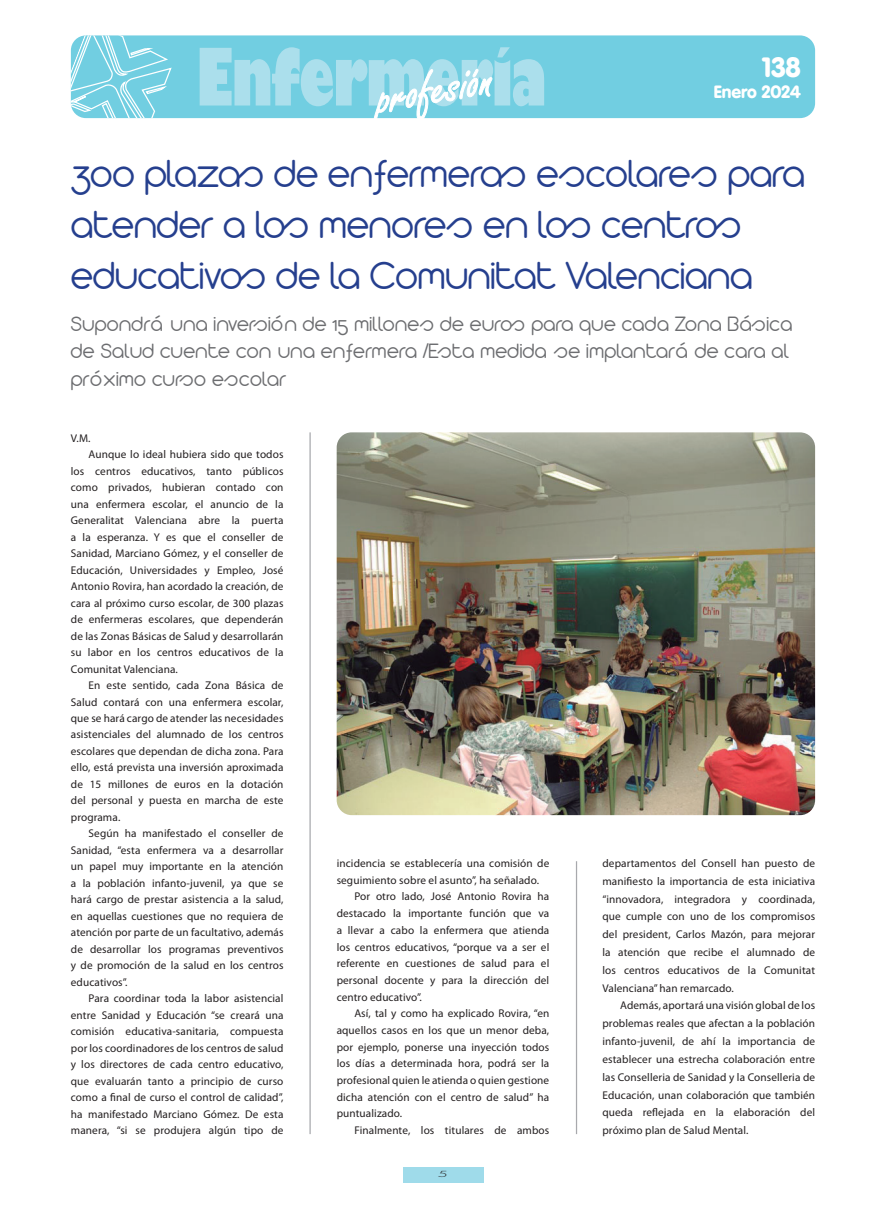
<style>
.page{position:relative;width:886px;height:1205px;background:#fff}
.page>*{position:absolute;margin:0;border:0;box-sizing:border-box;transform-origin:0 0}
.t1{font:300 42.5px/51.2px "Arista 2.0 Alternate";color:#253f8e}
.t2{font:900 27.5px "VAG Rounded";color:#fff}
.t3{font:300 22.5px/27.5px "Arista 2.0 Alternate";letter-spacing:.02em;color:#6c6d70}
.t4{font:900 17.5px "VAG Rounded";color:#fff}
.t5{font:11.25px/16.5px "Myriad Pro";letter-spacing:.01em;color:#231f20;text-align:justify}
.t6{font:300 8.12px "Futura";color:#231f20;scale:2 1}
</style>
<div class="page">
<div style="left:71px;top:35px;width:744px;height:83px;background:#71cee1;border-radius:15px"></div>
<svg style="left:71px;top:35px;width:102px;height:83px"></svg>
<svg style="left:200px;top:47px;width:344px;height:72px"></svg>
<div style="left:403px;top:1167px;width:80px;height:15px;background:#9fdbea"></div>
<img style="left:337px;top:432px;width:478px;height:383px">
<hr style="left:309px;top:432px;width:2px;height:702px;background:#a8a9ad">
<hr style="left:576px;top:861px;width:1px;height:273px;background:#a8a9ad">
<p class="t2" style="left:762px;top:50px;width:40px">138</p>
<p class="t4" style="left:714px;top:81px;width:89px">Enero 2024</p>
<p class="t1" style="left:71px;top:147px;width:735px">300 plazas de enfermeras escolares para atender a los menores en los centros educativos de la Comunitat Valenciana</p>
<p class="t3" style="left:71px;top:310px;width:723px">Supondrá una inversión de 15 millones de euros para que cada Zona Básica de Salud cuente con una enfermera /Esta medida se implantará de cara al próximo curso escolar</p>
<p class="t5" style="left:71px;top:430px;width:21px">V.M.</p>
<p class="t5" style="left:71px;top:446px;width:214px;text-indent:18px">Aunque lo ideal hubiera sido que todos los centros educativos, tanto públicos como privados, hubieran contado con una enfermera escolar, el anuncio de la Generalitat Valenciana abre la puerta a la esperanza. Y es que el conseller de Sanidad, Marciano Gómez, y el conseller de Educación, Universidades y Empleo, José Antonio Rovira, han acordado la creación, de cara al próximo curso escolar, de 300 plazas de enfermeras escolares, que dependerán de las Zonas Básicas de Salud y desarrollarán su labor en los centros educativos de la Comunitat Valenciana.</p>
<p class="t5" style="left:71px;top:677px;width:214px;text-indent:18px">En este sentido, cada Zona Básica de Salud contará con una enfermera escolar, que se hará cargo de atender las necesidades asistenciales del alumnado de los centros escolares que dependan de dicha zona. Para ello, está prevista una inversión aproximada de 15 millones de euros en la dotación del personal y puesta en marcha de este programa.</p>
<p class="t5" style="left:71px;top:825px;width:214px;text-indent:18px">Según ha manifestado el conseller de Sanidad, “esta enfermera va a desarrollar un papel muy importante en la atención a la población infanto-juvenil, ya que se hará cargo de prestar asistencia a la salud, en aquellas cuestiones que no requiera de atención por parte de un facultativo, además de desarrollar los programas preventivos y de promoción de la salud en los centros educativos”.</p>
<p class="t5" style="left:71px;top:990px;width:214px;text-indent:18px">Para coordinar toda la labor asistencial entre Sanidad y Educación “se creará una comisión educativa-sanitaria, compuesta por los coordinadores de los centros de salud y los directores de cada centro educativo, que evaluarán tanto a principio de curso como a final de curso el control de calidad”, ha manifestado Marciano Gómez. De esta manera, “si se produjera algún tipo de</p>
<p class="t5" style="left:337px;top:855px;width:214px">incidencia se establecería una comisión de seguimiento sobre el asunto”, ha señalado.</p>
<p class="t5" style="left:337px;top:888px;width:214px;text-indent:18px">Por otro lado, José Antonio Rovira ha destacado la importante función que va a llevar a cabo la enfermera que atienda los centros educativos, “porque va a ser el referente en cuestiones de salud para el personal docente y para la dirección del centro educativo”.</p>
<p class="t5" style="left:337px;top:1005px;width:214px;text-indent:18px">Así, tal y como ha explicado Rovira, “en aquellos casos en los que un menor deba, por ejemplo, ponerse una inyección todos los días a determinada hora, podrá ser la profesional quien le atienda o quien gestione dicha atención con el centro de salud” ha puntualizado.</p>
<p class="t5" style="left:354px;top:1122px;width:196px">Finalmente, los titulares de ambos</p>
<p class="t6" style="left:438px;top:1169px;width:7px">5</p>
<p class="t5" style="left:602px;top:854px;width:214px;line-height:17.8px">departamentos del Consell han puesto de manifiesto la importancia de esta iniciativa “innovadora, integradora y coordinada, que cumple con uno de los compromisos del president, Carlos Mazón, para mejorar la atención que recibe el alumnado de los centros educativos de la Comunitat Valenciana” han remarcado.</p>
<p class="t5" style="left:602px;top:997px;width:214px;line-height:17.8px;text-indent:18px">Además, aportará una visión global de los problemas reales que afectan a la población infanto-juvenil, de ahí la importancia de establecer una estrecha colaboración entre las Conselleria de Sanidad y la Conselleria de Educación, unan colaboración que también queda reflejada en la elaboración del próximo plan de Salud Mental.</p>
</div>
